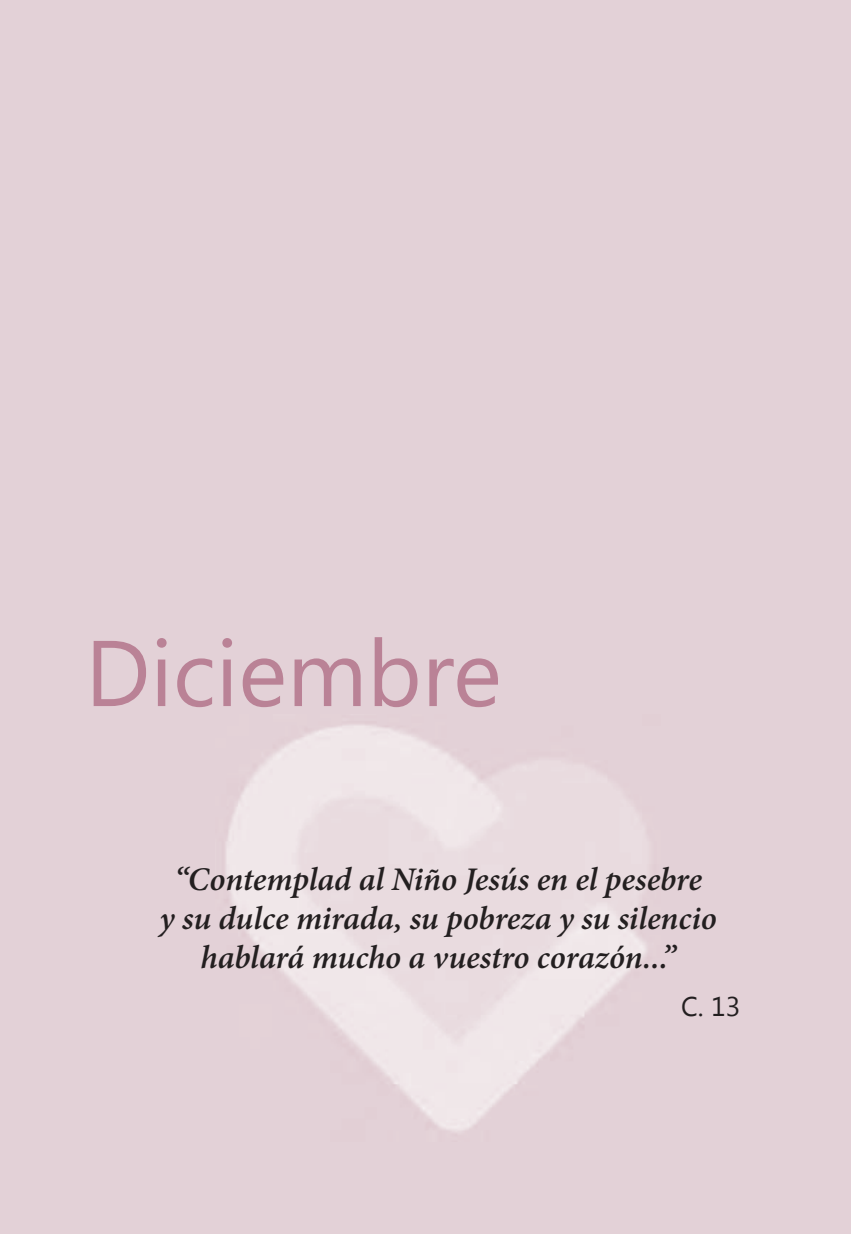
<style>
.page{position:relative;width:851px;height:1234px;background:#fff}
.page>*{position:absolute;margin:0;border:0;box-sizing:border-box;transform-origin:0 0}
.t1{font:93px "Segoe UI";color:#ba8296}
.t2{font:italic 600 33px/39px "Minion Pro";letter-spacing:-.005em;color:#231f20;text-align:center}
.t3{font:27px "Segoe UI";color:#231f20}
</style>
<div class="page">
<div style="left:0;top:0;width:850px;height:1233px;background:#e3d1d7"></div>
<img style="left:226px;top:725px;width:421px;height:407px">
<h1 class="t1" style="left:85px;top:605px;width:418px">Diciembre</h1>
<p class="t2" style="left:160px;top:858px;width:558px">“Contemplad al Niño Jesús en el pesebre<br>y su dulce mirada, su pobreza y su silencio hablará mucho a vuestro corazón...”</p>
<p class="t3" style="left:681px;top:986px;width:61px">C. 13</p>
</div>
